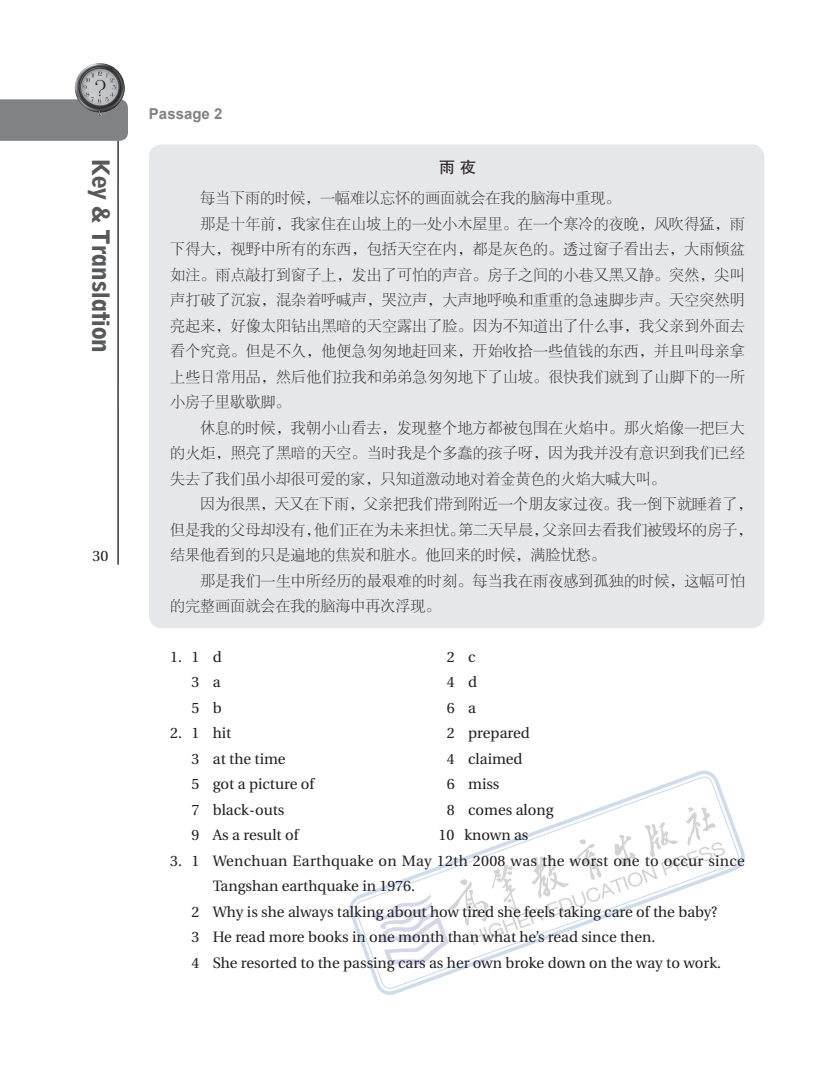
<style>
.page{position:relative;width:830px;height:1080px;background:#fff}
.page>*{position:absolute;margin:0;border:0;box-sizing:border-box;transform-origin:0 0}
.t1{font:800 condensed 22.5px "Geometric 212 BT";color:#57585a}
.t2{font:16.5px "FZHTK GBK1 0";color:#231f20}
.t3{font:15px "FZSYK GBK1 0";letter-spacing:.01em;color:#231f20}
.t4{font:15px "Utopia";color:#231f20}
.t5{font:700 15px "Arial";color:#808285}
</style>
<div class="page">
<svg style="left:0;top:99px;width:128px;height:466px"></svg>
<img style="left:74px;top:63px;width:52px;height:54px">
<div style="left:149px;top:144px;width:615px;height:484px;background:#e6e7e9;border-radius:13px"></div>
<svg style="left:353px;top:775px;width:387px;height:216px"></svg>
<svg style="left:373px;top:807px;width:351px;height:158px"></svg>
<h1 class="t1" style="left:115px;top:158px;width:196px;rotate:90deg">Key &amp; Translation</h1>
<p class="t4" style="left:92px;top:547px;width:17px">30</p>
<p class="t5" style="left:149px;top:105px;width:75px">Passage 2</p>
<p class="t2" style="left:438px;top:158px;width:39px">雨 夜</p>
<p class="t3" style="left:200px;top:190px;width:421px">每当下雨的时候，一幅难以忘怀的画面就会在我的脑海中重现。</p>
<p class="t3" style="left:200px;top:216px;width:546px">那是十年前，我家住在山坡上的一处小木屋里。在一个寒冷的夜晚，风吹得猛，雨</p>
<p class="t3" style="left:170px;top:241px;width:575px">下得大，视野中所有的东西，包括天空在内，都是灰色的。透过窗子看出去，大雨倾盆</p>
<p class="t3" style="left:170px;top:267px;width:575px">如注。雨点敲打到窗子上，发出了可怕的声音。房子之间的小巷又黑又静。突然，尖叫</p>
<p class="t3" style="left:170px;top:292px;width:575px">声打破了沉寂，混杂着呼喊声，哭泣声，大声地呼唤和重重的急速脚步声。天空突然明</p>
<p class="t3" style="left:170px;top:318px;width:576px">亮起来，好像太阳钻出黑暗的天空露出了脸。因为不知道出了什么事，我父亲到外面去</p>
<p class="t3" style="left:170px;top:343px;width:575px">看个究竟。但是不久，他便急匆匆地赶回来，开始收拾一些值钱的东西，并且叫母亲拿</p>
<p class="t3" style="left:170px;top:369px;width:576px">上些日常用品，然后他们拉我和弟弟急匆匆地下了山坡。很快我们就到了山脚下的一所</p>
<p class="t3" style="left:170px;top:394px;width:121px">小房子里歇歇脚。</p>
<p class="t3" style="left:200px;top:420px;width:546px">休息的时候，我朝小山看去，发现整个地方都被包围在火焰中。那火焰像一把巨大</p>
<p class="t3" style="left:170px;top:445px;width:576px">的火炬，照亮了黑暗的天空。当时我是个多蠢的孩子呀，因为我并没有意识到我们已经</p>
<p class="t3" style="left:170px;top:471px;width:496px">失去了我们虽小却很可爱的家，只知道激动地对着金黄色的火焰大喊大叫。</p>
<p class="t3" style="left:200px;top:496px;width:553px">因为很黑，天又在下雨，父亲把我们带到附近一个朋友家过夜。我一倒下就睡着了，</p>
<p class="t3" style="left:170px;top:522px;width:583px">但是我的父母却没有，他们正在为未来担忧。第二天早晨，父亲回去看我们被毁坏的房子，</p>
<p class="t3" style="left:170px;top:547px;width:436px">结果他看到的只是遍地的焦炭和脏水。他回来的时候，满脸忧愁。</p>
<p class="t3" style="left:200px;top:573px;width:546px">那是我们一生中所经历的最艰难的时刻。每当我在雨夜感到孤独的时候，这幅可怕</p>
<p class="t3" style="left:170px;top:598px;width:271px">的完整画面就会在我的脑海中再次浮现。</p>
<p class="t4" style="left:170px;top:649px;width:53px">1.1 d</p>
<p class="t4" style="left:446px;top:649px;width:30px">2 c</p>
<p class="t4" style="left:191px;top:674px;width:31px">3 a</p>
<p class="t4" style="left:446px;top:674px;width:32px">4 d</p>
<p class="t4" style="left:191px;top:700px;width:32px">5 b</p>
<p class="t4" style="left:446px;top:700px;width:31px">6 a</p>
<p class="t4" style="left:170px;top:725px;width:63px">2. 1 hit</p>
<p class="t4" style="left:446px;top:725px;width:84px">2 prepared</p>
<p class="t4" style="left:191px;top:751px;width:96px">3 at the time</p>
<p class="t4" style="left:446px;top:751px;width:77px">4 claimed</p>
<p class="t4" style="left:191px;top:776px;width:124px">5 got a picture of</p>
<p class="t4" style="left:446px;top:776px;width:54px">6 miss</p>
<p class="t4" style="left:191px;top:802px;width:94px">7 black-outs</p>
<p class="t4" style="left:446px;top:802px;width:108px">8 comes along</p>
<p class="t4" style="left:191px;top:827px;width:108px">9 As a result of</p>
<p class="t4" style="left:438px;top:827px;width:91px">10 known as</p>
<p class="t4" style="left:170px;top:853px;width:576px">3. 1 Wenchuan Earthquake on May 12th 2008 was the worst one to occur since</p>
<p class="t4" style="left:213px;top:878px;width:204px">Tangshan earthquake in 1976.</p>
<p class="t4" style="left:191px;top:904px;width:527px">2 Why is she always talking about how tired she feels taking care of the baby?</p>
<p class="t4" style="left:191px;top:929px;width:465px">3 He read more books in one month than what he’s read since then.</p>
<p class="t4" style="left:191px;top:955px;width:531px">4 She resorted to the passing cars as her own broke down on the way to work.</p>
</div>
